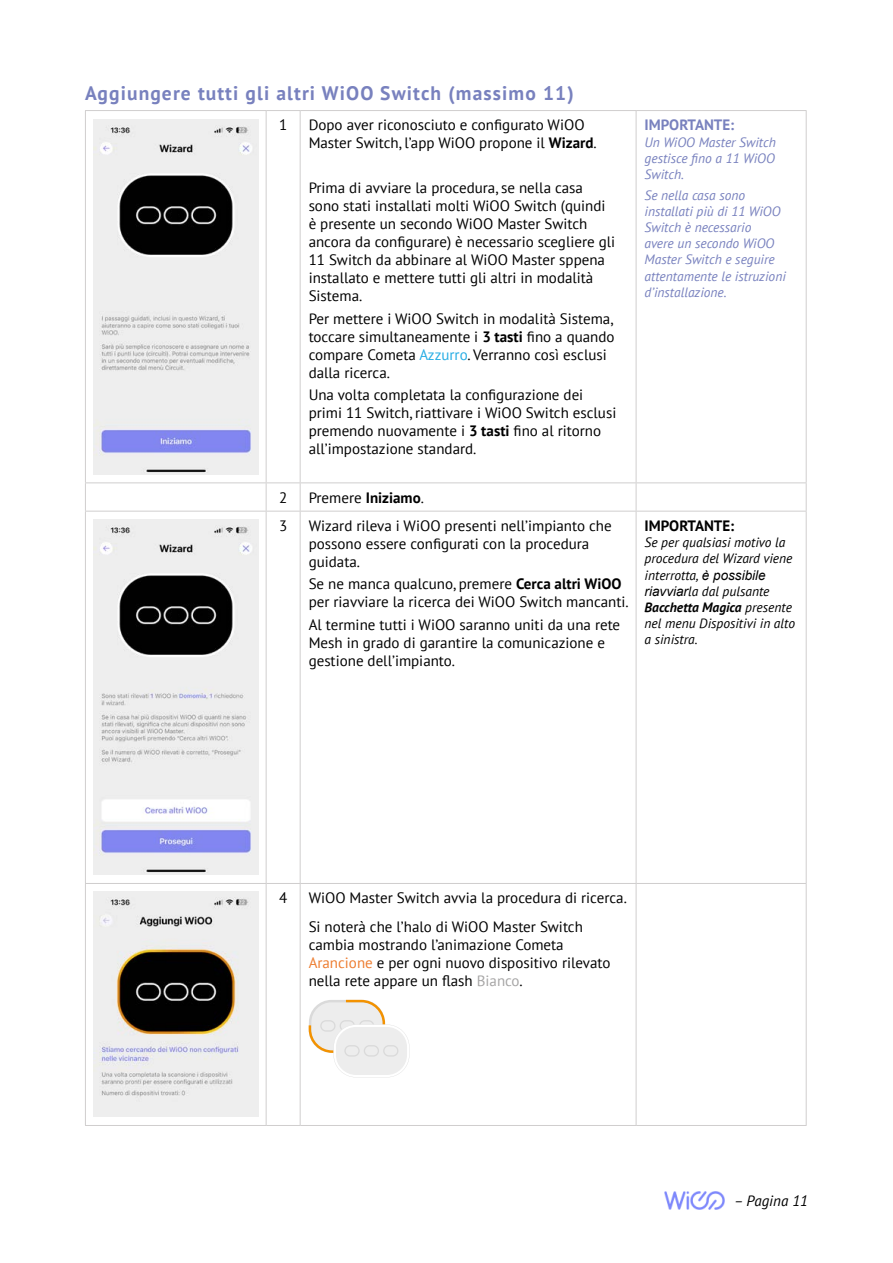
<style>
.page{position:relative;width:893px;height:1263px;background:#fff}
.page>*{position:absolute;margin:0;border:0;box-sizing:border-box;transform-origin:0 0}
.t1{font:700 19.5px "PT Sans";letter-spacing:.055em;color:#7881be}
.t2{font:15px/18px "PT Sans";color:#000}
.t3{font:700 15px "PT Sans";color:#7881be}
.t4{font:700 15px "PT Sans";color:#000}
.t5{font:italic 15px "PT Sans";color:#000}
.t6{font:italic 13.5px/16.2px "PT Sans";color:#7881be;text-align:justify}
.t7{font:italic 13.5px/16.2px "PT Sans";color:#000}
.s1{font-weight:700}
.s2{color:#27ade4}
.s3{font-family:"Arial"}
.s4{color:#ed7d31}
.s5{color:#a6a5a5}
</style>
<div class="page">
<img style="left:664px;top:1191px;width:60px;height:19px">
<hr style="left:85px;top:110px;width:181px;height:1px;background:#d0cece">
<hr style="left:85px;top:111px;width:1px;height:371px;background:#d0cece">
<hr style="left:266px;top:110px;width:34px;height:1px;background:#d0cece">
<hr style="left:266px;top:111px;width:1px;height:371px;background:#d0cece">
<hr style="left:300px;top:110px;width:336px;height:1px;background:#d0cece">
<hr style="left:300px;top:111px;width:1px;height:371px;background:#d0cece">
<hr style="left:636px;top:110px;width:170px;height:1px;background:#d0cece">
<hr style="left:636px;top:111px;width:1px;height:371px;background:#d0cece">
<hr style="left:806px;top:111px;width:1px;height:371px;background:#d0cece">
<hr style="left:85px;top:482px;width:181px;height:1px;background:#d0cece">
<svg style="left:85px;top:483px;width:1px;height:28px"></svg>
<hr style="left:266px;top:482px;width:34px;height:1px;background:#d0cece">
<svg style="left:266px;top:483px;width:1px;height:28px"></svg>
<hr style="left:300px;top:482px;width:336px;height:1px;background:#d0cece">
<svg style="left:300px;top:483px;width:1px;height:28px"></svg>
<hr style="left:636px;top:482px;width:170px;height:1px;background:#d0cece">
<svg style="left:636px;top:483px;width:1px;height:28px"></svg>
<svg style="left:806px;top:483px;width:1px;height:28px"></svg>
<hr style="left:85px;top:511px;width:181px;height:1px;background:#d0cece">
<hr style="left:85px;top:511px;width:1px;height:372px;background:#d0cece">
<hr style="left:266px;top:511px;width:34px;height:1px;background:#d0cece">
<hr style="left:266px;top:511px;width:1px;height:372px;background:#d0cece">
<hr style="left:300px;top:511px;width:336px;height:1px;background:#d0cece">
<hr style="left:300px;top:511px;width:1px;height:372px;background:#d0cece">
<hr style="left:636px;top:511px;width:170px;height:1px;background:#d0cece">
<hr style="left:636px;top:511px;width:1px;height:372px;background:#d0cece">
<hr style="left:806px;top:511px;width:1px;height:372px;background:#d0cece">
<hr style="left:85px;top:883px;width:181px;height:1px;background:#d0cece">
<hr style="left:85px;top:884px;width:1px;height:241px;background:#d0cece">
<hr style="left:266px;top:883px;width:34px;height:1px;background:#d0cece">
<hr style="left:266px;top:884px;width:1px;height:241px;background:#d0cece">
<hr style="left:300px;top:883px;width:336px;height:1px;background:#d0cece">
<hr style="left:300px;top:884px;width:1px;height:241px;background:#d0cece">
<hr style="left:636px;top:883px;width:170px;height:1px;background:#d0cece">
<hr style="left:636px;top:884px;width:1px;height:241px;background:#d0cece">
<hr style="left:806px;top:884px;width:1px;height:241px;background:#d0cece">
<hr style="left:85px;top:1125px;width:181px;height:1px;background:#d0cece">
<hr style="left:266px;top:1125px;width:34px;height:1px;background:#d0cece">
<hr style="left:300px;top:1125px;width:336px;height:1px;background:#d0cece">
<hr style="left:636px;top:1125px;width:170px;height:1px;background:#d0cece">
<img style="left:94px;top:119px;width:164px;height:355px">
<img style="left:94px;top:520px;width:164px;height:355px">
<img style="left:94px;top:892px;width:164px;height:225px">
<svg style="left:309px;top:1000px;width:100px;height:77px"></svg>
<h1 class="t1" style="left:85px;top:80px;width:490px">Aggiungere tutti gli altri WiOO Switch (massimo 11)</h1>
<p class="t2" style="left:279px;top:116px;width:10px">1</p>
<p class="t2" style="left:309px;top:116px;width:290px">Dopo aver riconosciuto e configurato WiOO<br>Master Switch, l’app WiOO propone il <span class="s1">Wizard</span>.</p>
<p class="t2" style="left:309px;top:179px;width:308px">Prima di avviare la procedura, se nella casa sono stati installati molti WiOO Switch (quindi è presente un secondo WiOO Master Switch ancora da configurare) è necessario scegliere gli 11 Switch da abbinare al WiOO Master sppena installato e mettere tutti gli altri in modalità Sistema.</p>
<p class="t2" style="left:309px;top:309px;width:307px">Per mettere i WiOO Switch in modalità Sistema, toccare simultaneamente i <span class="s1">3 tasti</span> fino a quando compare Cometa <span class="s2">Azzurro</span>. Verranno così esclusi dalla ricerca.</p>
<p class="t2" style="left:309px;top:386px;width:309px">Una volta completata la configurazione dei primi 11 Switch, riattivare i WiOO Switch esclusi premendo nuovamente i <span class="s1">3 tasti</span> fino al ritorno all’impostazione standard.</p>
<p class="t2" style="left:279px;top:488px;width:10px">2</p>
<p class="t2" style="left:309px;top:488px;width:117px">Premere <span class="s1">Iniziamo</span>.</p>
<p class="t2" style="left:279px;top:516px;width:10px">3</p>
<p class="t2" style="left:309px;top:516px;width:305px">Wizard rileva i WiOO presenti nell’impianto che possono essere configurati con la procedura guidata.</p>
<p class="t2" style="left:309px;top:575px;width:322px">Se ne manca qualcuno, premere <span class="s1">Cerca altri WiOO </span>per riavviare la ricerca dei WiOO Switch mancanti.</p>
<p class="t2" style="left:309px;top:615px;width:313px">Al termine tutti i WiOO saranno uniti da una rete<br>Mesh in grado di garantire la comunicazione e gestione dell’impianto.</p>
<p class="t3" style="left:645px;top:115px;width:91px">IMPORTANTE:</p>
<p class="t6" style="left:645px;top:133px;width:133px">Un WiOO Master Switch gestisce fino a 11 WiOO Switch.</p>
<p class="t6" style="left:645px;top:186px;width:143px;text-align:left">Se nella casa sono installati più di 11 WiOO<br>Switch è necessario<br>avere un secondo WiOO<br>Master Switch e seguire attentamente le istruzioni d’installazione.</p>
<p class="t4" style="left:645px;top:516px;width:91px">IMPORTANTE:</p>
<p class="t7" style="left:645px;top:534px;width:152px">Se per qualsiasi motivo la procedura del Wizard viene interrotta, <span class="s3">è possibile riavviar</span>la dal pulsante<br><span class="s1">Bacchetta Magica</span> presente nel menu Dispositivi in alto a sinistra.</p>
<p class="t2" style="left:279px;top:888px;width:10px">4</p>
<p class="t2" style="left:309px;top:883px;width:320px;line-height:28.8px">WiOO Master Switch avvia la procedura di ricerca.<br>Si noterà che l’halo di WiOO Master Switch</p>
<p class="t2" style="left:309px;top:935px;width:303px">cambia mostrando l’animazione Cometa<br><span class="s4">Arancione</span> e per ogni nuovo dispositivo rilevato nella rete appare un flash <span class="s5">Bianco</span>.</p>
<p class="t5" style="left:734px;top:1191px;width:75px">– Pagina 11</p>
</div>
